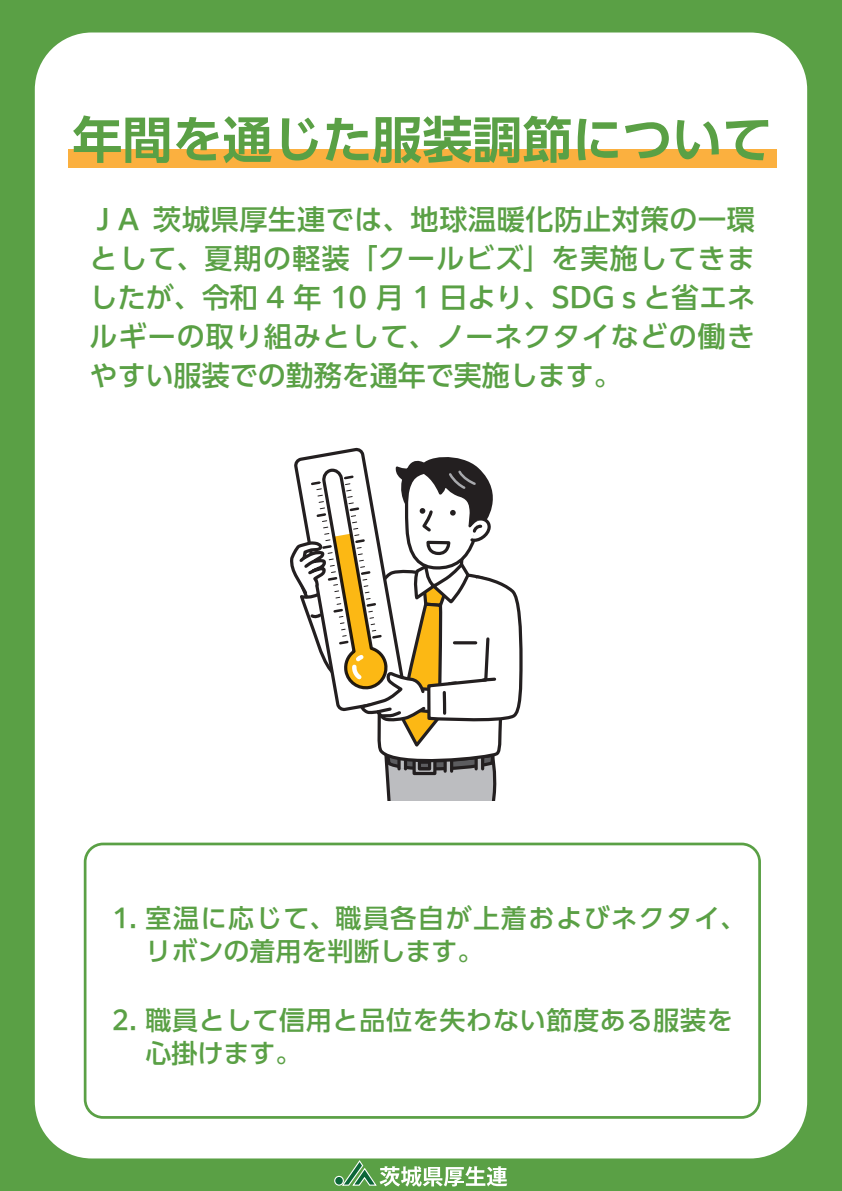
<style>
.page{position:relative;width:842px;height:1191px;background:#5aa045}
.page>*{position:absolute;margin:0;border:0;box-sizing:border-box;transform-origin:0 0}
.t1{font:700 50px "PUD Shin Go Pr 6 N De";color:#5aa045}
.t2{font:500 28px/39px "PUD Shin Go Pr 6 N";letter-spacing:.02em;color:#5aa045;text-align:justify}
.t3{font:500 26px/33px "PUD Shin Go Pr 6 N";letter-spacing:.06em;color:#5aa045}
.t4{font:500 26px/33px "PUD Shin Go Pr 6 N";letter-spacing:.03em;color:#5aa045}
</style>
<div class="page">
<div style="left:35px;top:32px;width:772px;height:1126px;background:#fff;border-radius:57px"></div>
<div style="left:335px;top:1176px;width:8px;height:9px;background:#0c6638;border-radius:50%"></div>
<div style="left:334px;top:1175px;width:10px;height:10px;border:1px solid #fff;border-radius:50%"></div>
<svg style="left:341px;top:1160px;width:166px;height:26px"></svg>
<svg style="left:290px;top:447px;width:233px;height:353px"></svg>
<div style="left:68px;top:149px;width:708px;height:18px;background:#fbb03f"></div>
<div style="left:84px;top:842px;width:677px;height:276px;border:3px solid #5aa045;border-radius:18px"></div>
<h1 class="t1" style="left:72px;top:112px;width:702px">年間を通じた服装調節について</h1>
<p class="t2" style="left:90px;top:200px;width:667px">ＪA 茨城県厚生連では、地球温暖化防止対策の一環として、夏期の軽装「クールビズ」を実施してきましたが、令和 4 年 10 月 1 日より、SDGｓと省エネルギーの取り組みとして、ノーネクタイなどの働きやすい服装での勤務を通年で実施します。</p>
<p class="t3" style="left:146px;top:902px;width:602px;text-indent:-34px">1. 室温に応じて、職員各自が上着およびネクタイ、リボンの着用を判断します。</p>
<p class="t4" style="left:146px;top:1004px;width:589px;text-indent:-34px">2. 職員として信用と品位を失わない節度ある服装を心掛けます。</p>
</div>
